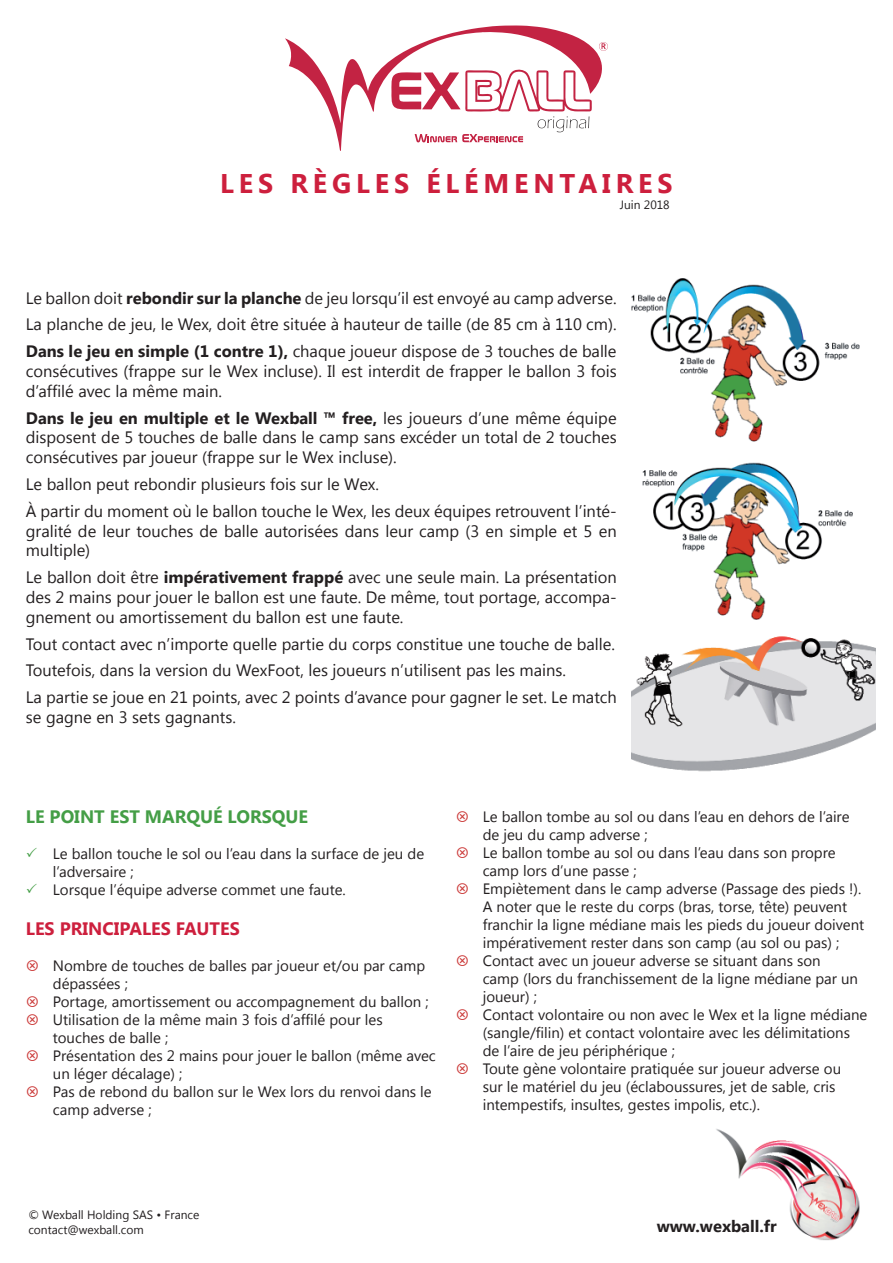
<style>
.page{position:relative;width:893px;height:1263px;background:#fff}
.page>*{position:absolute;margin:0;border:0;box-sizing:border-box;transform-origin:0 0}
.t1{font:700 27px "Segoe UI";letter-spacing:.18em;color:#cd1f3d}
.t2{font:700 18px "Segoe UI";color:#449e46}
.t3{font:700 18px "Segoe UI";color:#cd1f3d}
.t4{font:16.5px/19.8px "Segoe UI";color:#231f20}
.t5{font:700 16.5px "Segoe UI";color:#231f20}
.t6{font:15px/18px "Segoe UI";color:#231f20}
.t7{font:12px/14.4px "Segoe UI";color:#231f20}
.s1{font-weight:700}
</style>
<div class="page">
<svg style="left:285px;top:26px;width:323px;height:125px"></svg>
<img style="left:631px;top:278px;width:229px;height:342px">
<img style="left:632px;top:636px;width:244px;height:136px">
<img style="left:716px;top:1129px;width:144px;height:112px">
<h1 class="t1" style="left:220px;top:164px;width:454px">LES RÈGLES ÉLÉMENTAIRES</h1>
<p class="t7" style="left:620px;top:197px;width:51px">Juin 2018</p>
<p class="t4" style="left:26px;top:283px;width:592px;line-height:26.8px;text-align:justify">Le ballon doit <span class="s1">rebondir sur la planche</span> de jeu lorsqu’il est envoyé au camp adverse.<br>La planche de jeu, le Wex, doit être située à hauteur de taille (de 85 cm à 110 cm).<br><span class="s1">Dans le jeu en simple (1 contre 1),</span> chaque joueur dispose de 3 touches de balle</p>
<p class="t4" style="left:26px;top:360px;width:592px">consécutives (frappe sur le Wex incluse). Il est interdit de frapper le ballon 3 fois d’affilé avec la même main.</p>
<p class="t4" style="left:26px;top:407px;width:592px;text-align:justify"><span class="s1">Dans le jeu en multiple et le Wexball ™ free,</span> les joueurs d’une même équipe disposent de 5 touches de balle dans le camp sans excéder un total de 2 touches consécutives par joueur (frappe sur le Wex incluse).</p>
<p class="t4" style="left:26px;top:470px;width:592px;line-height:26.8px">Le ballon peut rebondir plusieurs fois sur le Wex.<br>À partir du moment où le ballon touche le Wex, les deux équipes retrouvent l’inté-</p>
<p class="t4" style="left:26px;top:520px;width:592px">gralité de leur touches de balle autorisées dans leur camp (3 en simple et 5 en multiple)</p>
<p class="t4" style="left:26px;top:566px;width:592px;text-align:justify">Le ballon doit être <span class="s1">impérativement frappé</span> avec une seule main. La présentation des 2 mains pour jouer le ballon est une faute. De même, tout portage, accompa&shy;gnement ou amortissement du ballon est une faute.</p>
<p class="t4" style="left:26px;top:629px;width:592px;line-height:26.8px">Tout contact avec n’importe quelle partie du corps constitue une touche de balle.<br>Toutefois, dans la version du WexFoot, les joueurs n’utilisent pas les mains.<br>La partie se joue en 21 points, avec 2 points d’avance pour gagner le set. Le match</p>
<p class="t4" style="left:26px;top:706px;width:212px">se gagne en 3 sets gagnants.</p>
<p class="t2" style="left:26px;top:804px;width:284px">LE POINT EST MARQUÉ LORSQUE</p>
<p class="t6" style="left:53px;top:844px;width:373px">Le ballon touche le sol ou l’eau dans la surface de jeu de l’adversaire ;<br>Lorsque l’équipe adverse commet une faute.</p>
<p class="t3" style="left:26px;top:915px;width:215px">LES PRINCIPALES FAUTES</p>
<p class="t6" style="left:53px;top:955px;width:384px">Nombre de touches de balles par joueur et/ou par camp dépassées ;<br>Portage, amortissement ou accompagnement du ballon ; Utilisation de la même main 3 fois d’affilé pour les touches de balle ;<br>Présentation des 2 mains pour jouer le ballon (même avec un léger décalage) ;<br>Pas de rebond du ballon sur le Wex lors du renvoi dans le camp adverse ;</p>
<p class="t7" style="left:28px;top:1207px;width:173px">© Wexball Holding SAS • France contact@wexball.com</p>
<p class="t6" style="left:483px;top:806px;width:386px">Le ballon tombe au sol ou dans l’eau en dehors de l’aire de jeu du camp adverse ;<br>Le ballon tombe au sol ou dans l’eau dans son propre camp lors d’une passe ;<br>Empiètement dans le camp adverse (Passage des pieds !).<br>A noter que le reste du corps (bras, torse, tête) peuvent franchir la ligne médiane mais les pieds du joueur doivent impérativement rester dans son camp (au sol ou pas) ; Contact avec un joueur adverse se situant dans son<br>camp (lors du franchissement de la ligne médiane par un joueur) ;<br>Contact volontaire ou non avec le Wex et la ligne médiane (sangle/filin) et contact volontaire avec les délimitations de l’aire de jeu périphérique ;<br>Toute gène volontaire pratiquée sur joueur adverse ou<br>sur le matériel du jeu (éclaboussures, jet de sable, cris intempestifs, insultes, gestes impolis, etc.).</p>
<p class="t5" style="left:657px;top:1214px;width:122px">www.wexball.fr</p>
</div>
